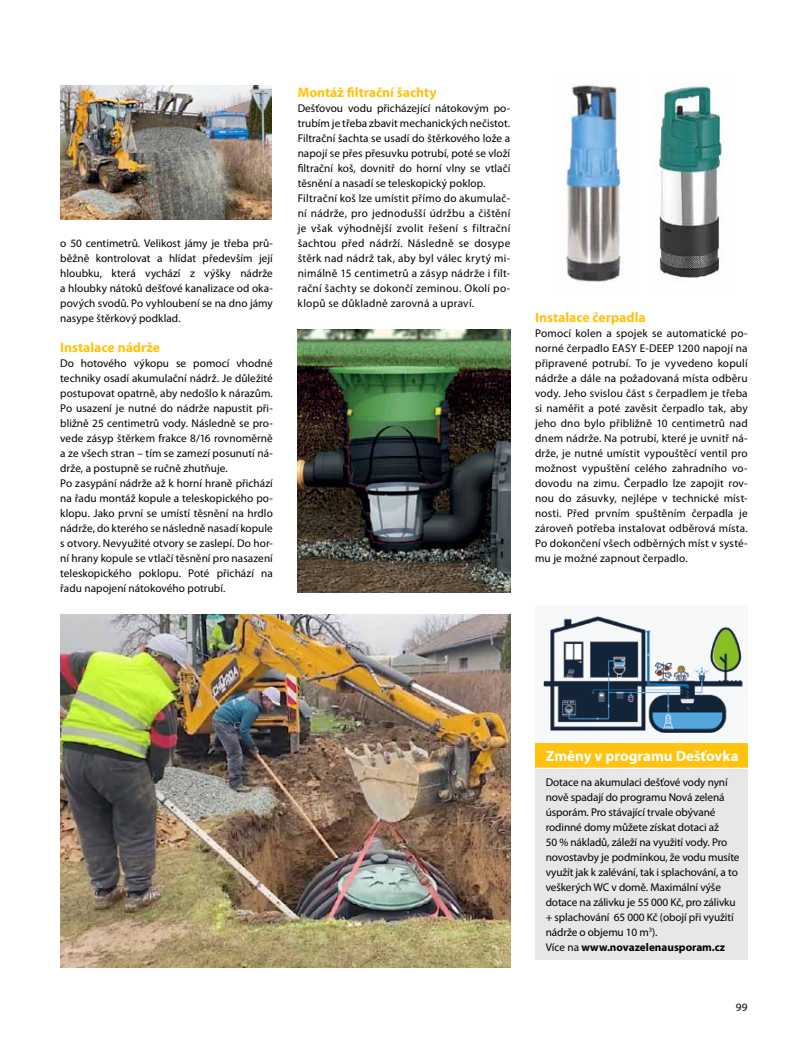
<style>
.page{position:relative;width:808px;height:1046px;background:#fff}
.page>*{position:absolute;margin:0;border:0;box-sizing:border-box;transform-origin:0 0}
.t1{font:700 15px "Myriad Pro";color:#fff}
.t2{font:700 13.75px "Myriad Pro";color:#ffc20e}
.t3{font:11.25px/15px "Myriad Pro";letter-spacing:.005em;color:#000}
.s1{font-weight:700}
</style>
<div class="page">
<img style="left:60px;top:85px;width:211px;height:135px">
<img style="left:298px;top:330px;width:212px;height:262px">
<img style="left:60px;top:614px;width:450px;height:353px">
<div style="left:535px;top:742px;width:213px;height:26px;background:#ffc20e"></div>
<div style="left:535px;top:768px;width:213px;height:191px;background:#e6e7e8"></div>
<hr style="left:535px;top:767px;width:213px;height:1px;background:#fff">
<img style="left:566px;top:83px;width:58px;height:199px">
<img style="left:658px;top:83px;width:66px;height:195px">
<img style="left:543px;top:616px;width:200px;height:117px">
<p class="t3" style="left:60px;top:236px;width:214px;text-align:justify">o 50 centimetrů. Velikost jámy je třeba prů&shy;běžně kontrolovat a hlídat především její hloubku, která vychází z výšky nádrže a hloubky nátoků dešťové kanalizace od oka&shy;pových svodů. Po vyhloubení se na dno jámy nasype štěrkový podklad.</p>
<p class="t2" style="left:60px;top:338px;width:101px">Instalace nádrže</p>
<p class="t3" style="left:60px;top:356px;width:214px">Do hotového výkopu se pomocí vhodné techniky osadí akumulační nádrž. Je důležité postupovat opatrně, aby nedošlo k nárazům.<br>Po usazení je nutné do nádrže napustit při&shy;bližně 25 centimetrů vody. Následně se pro&shy;vede zásyp štěrkem frakce 8/16 rovnoměrně a ze všech stran – tím se zamezí posunutí ná&shy;drže, a postupně se ručně zhutňuje.<br>Po zasypání nádrže až k horní hraně přichází na řadu montáž kopule a teleskopického po&shy;klopu. Jako první se umístí těsnění na hrdlo nádrže, do kterého se následně nasadí kopule s otvory. N evyužité otvory se zaslepí. Do hor&shy;ní hrany kopule se vtlačí těsnění pro nasazení teleskopického poklopu. Poté přichází na řadu napojení nátokového potrubí.</p>
<p class="t2" style="left:298px;top:83px;width:140px">Montáž filtrační šachty</p>
<p class="t3" style="left:298px;top:101px;width:214px">Dešťovou vodu přicházející nátokovým po&shy;trubím je třeba zbavit mechanických nečistot.<br>Filtrační šachta se usadí do štěrkového lože a napojí se přes přesuvku potrubí, poté se vloží filtrační koš, dovnitř do horní vlny se vtlačí těsnění a nasadí se teleskopický poklop.<br>Filtrační koš lze umístit přímo do akumulač&shy;ní nádrže, pro jednodušší údržbu a čištění je však výhodnější zvolit řešení s filtrační šachtou před nádrží. Následně se dosype štěrk nad nádrž tak, aby byl válec krytý mi&shy;nimálně 15 centimetrů a zásyp nádrže i filt&shy;rační šachty se dokončí zeminou. Okolí po&shy;klopů se důkladně zarovná a upraví.</p>
<p class="t2" style="left:535px;top:308px;width:112px">Instalace čerpadla</p>
<p class="t3" style="left:535px;top:326px;width:214px">Pomocí kolen a spojek se automatické po&shy;norné čerpadlo EASY E-DEEP</p>
<p class="t3" style="left:535px;top:341px;width:214px;text-align:justify;text-indent:142px">1200 napojí na připravené potrubí. To je vyvedeno kopulí nádrže a dále na požadovaná místa odběru vody. Jeho svislou část s čerpadlem je třeba si naměřit a poté zavěsit čerpadlo tak, aby jeho dno bylo přibližně 10 centimetrů nad dnem nádrže. Na potrubí, které je uvnitř ná&shy;drže, je nutné umístit vypouštěcí ventil pro možnost vypuštění celého zahradního vo&shy;dovodu na zimu. Čerpadlo lze zapojit rov&shy;nou do zásuvky, nejlépe v technické míst&shy;nosti. Před prvním spuštěním čerpadla je zároveň potřeba instalovat odběrová místa.<br>Po dokončení všech odběrných míst v systé&shy;mu je možné zapnout čerpadlo.</p>
<h1 class="t1" style="left:546px;top:746px;width:194px">Změny v programu Dešťovka</h1>
<p class="t3" style="left:546px;top:774px;width:195px">Dotace na akumulaci dešťové vody nyní nově spadají do programu Nová zelená úsporám. Pro stávající trvale obývané rodinné domy můžete získat dotaci až<br>50 % nákladů, záleží na využití vody. Pro novostavby je podmínkou, že vodu musíte využít jak k zalévání, tak i splachování, a to veškerých WC v domě. Maximální výše dotace na zálivku je 55 000 Kč, pro zálivku + splachování 65 000 Kč (obojí při využití nádrže o objemu 10 m<sup>3</sup>).<br>Více na <span class="s1">www.novazelenausporam.cz</span></p>
<p class="t3" style="left:736px;top:998px;width:13px">99</p>
</div>
